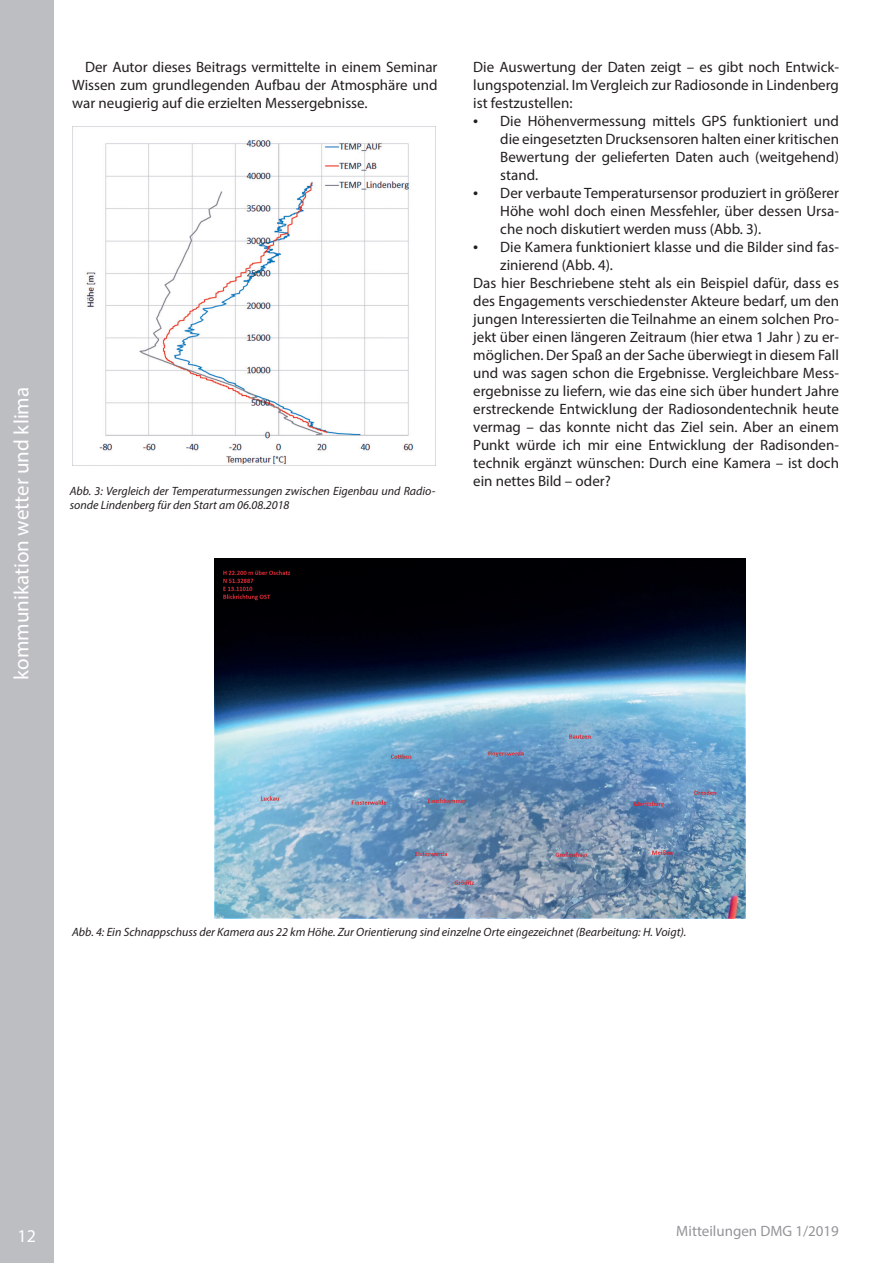
<style>
.page{position:relative;width:893px;height:1263px;background:#fff}
.page>*{position:absolute;margin:0;border:0;box-sizing:border-box;transform-origin:0 0}
.t1{font:21px "Myriad Pro";color:#fff}
.t2{font:18px "Myriad Pro";color:#fff}
.t3{font:15px/18px "Myriad Pro";color:#231f20;text-align:justify}
.t4{font:15px "Myriad Pro";color:#939598}
.t5{font:italic 12px/14.4px "Myriad Pro";color:#231f20}
.s1{font-size:18px}
</style>
<div class="page">
<div style="left:0;top:0;width:54px;height:1263px;background:#bdbec1"></div>
<img style="left:72px;top:126px;width:363px;height:340px">
<img style="left:215px;top:558px;width:530px;height:360px">
<h1 class="t1" style="left:9px;top:680px;width:294px;rotate:-90deg">kommunikation wetter und klima</h1>
<p class="t3" style="left:72px;top:58px;width:367px;text-indent:13px">Der Autor dieses Beitrags vermittelte in einem Seminar Wissen zum grundlegenden Aufbau der Atmosphäre und war neugierig auf die erzielten Messergebnisse.</p>
<p class="t5" style="left:70px;top:484px;width:367px">Abb. 3: Vergleich der Temperaturmessungen zwischen Eigenbau und Radio&shy;sonde Lindenberg für den Start am 06.08.2018</p>
<p class="t3" style="left:473px;top:58px;width:367px">Die Auswertung der Daten zeigt – es gibt noch Entwick&shy;lungspotenzial. Im Vergleich zur Radiosonde in Lindenberg ist festzustellen:</p>
<p class="t3" style="left:500px;top:112px;width:340px;text-indent:-27px"><span class="s1">•</span> Die Höhenvermessung mittels GPS funktioniert und die eingesetzten Drucksensoren halten einer kritischen Bewertung der gelieferten Daten auch (weitgehend) stand.</p>
<p class="t3" style="left:500px;top:184px;width:340px;text-indent:-27px"><span class="s1">•</span> Der verbaute Temperatursensor produziert in größerer Höhe wohl doch einen Messfehler, über dessen Ursa&shy;che noch diskutiert werden muss (Abb. 3).</p>
<p class="t3" style="left:473px;top:238px;width:367px"><span class="s1">•</span> Die Kamera funktioniert klasse und die Bilder sind fas-</p>
<p class="t3" style="left:500px;top:256px;width:114px">zinierend (Abb. 4).</p>
<p class="t3" style="left:473px;top:274px;width:367px">Das hier Beschriebene steht als ein Beispiel dafür, dass es</p>
<p class="t3" style="left:473px;top:292px;width:367px">des Engagements verschiedenster Akteure bedarf, um den</p>
<p class="t3" style="left:473px;top:310px;width:367px">jungen Interessierten die Teilnahme an einem solchen Pro-</p>
<p class="t3" style="left:473px;top:328px;width:367px">jekt über einen längeren Zeitraum (hier etwa 1 Jahr ) zu er-</p>
<p class="t3" style="left:473px;top:346px;width:367px">möglichen. Der Spaß an der Sache überwiegt in diesem Fall</p>
<p class="t3" style="left:473px;top:364px;width:367px">und was sagen schon die Ergebnisse. Vergleichbare Mess-</p>
<p class="t3" style="left:473px;top:382px;width:367px">ergebnisse zu liefern, wie das eine sich über hundert Jahre</p>
<p class="t3" style="left:473px;top:400px;width:367px">erstreckende Entwicklung der Radiosondentechnik heute</p>
<p class="t3" style="left:473px;top:418px;width:367px">vermag – das konnte nicht das Ziel sein. Aber an einem</p>
<p class="t3" style="left:473px;top:436px;width:367px">Punkt würde ich mir eine Entwicklung der Radisonden-</p>
<p class="t3" style="left:473px;top:454px;width:367px">technik ergänzt wünschen: Durch eine Kamera – ist doch</p>
<p class="t3" style="left:473px;top:472px;width:139px">ein nettes Bild – oder?</p>
<p class="t5" style="left:72px;top:925px;width:616px">Abb. 4: Ein Schnappschuss der Kamera aus 22 km Höhe. Zur Orientierung sind einzelne Orte eingezeichnet (Bearbeitung: H. Voigt).</p>
<p class="t2" style="left:18px;top:1225px;width:20px">12</p>
<p class="t4" style="left:676px;top:1222px;width:164px">Mitteilungen DMG 1/2019</p>
</div>
